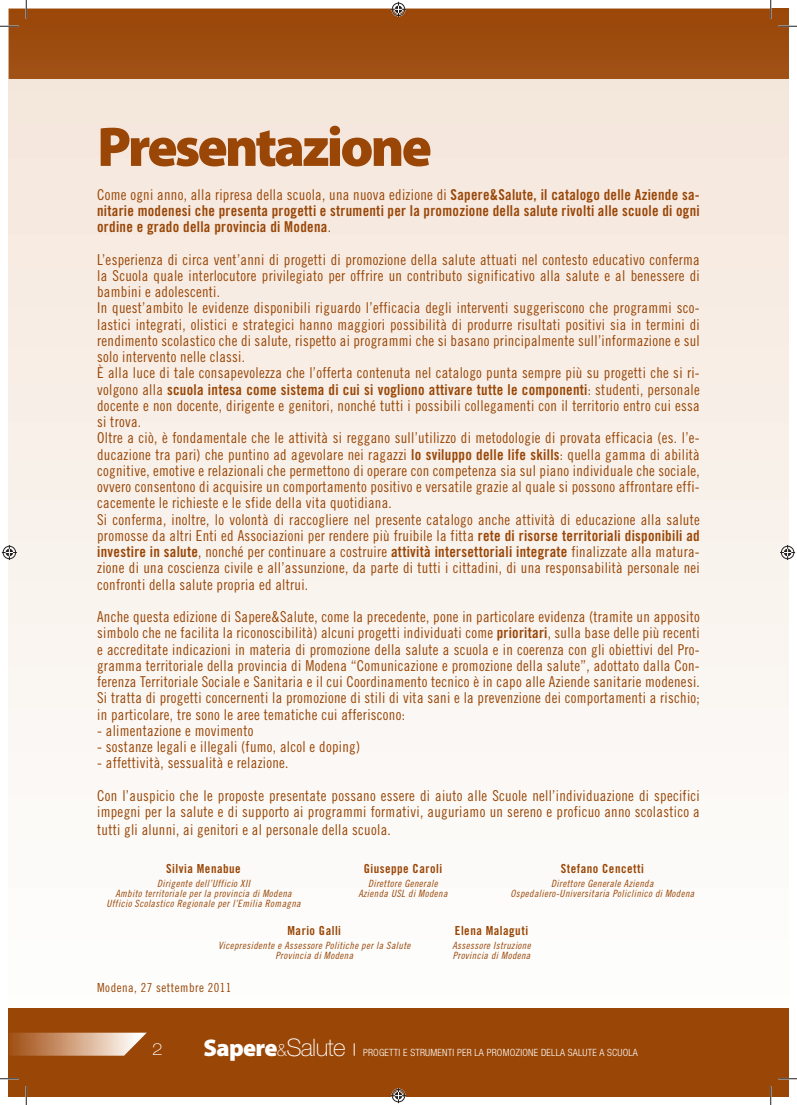
<style>
.page{position:relative;width:797px;height:1105px;background:#fff}
.page>*{position:absolute;margin:0;border:0;box-sizing:border-box;transform-origin:0 0}
.t1{font:900 56.25px "Myriad Pro";letter-spacing:-.05em;color:#994606}
.t2{font:900 24.25px "Myriad Pro";letter-spacing:-.03em;color:#fff}
.t3{font:100 expanded 16.25px "Helvetica Neue LT Std";color:#fff}
.t4{font:15px/16.2px "Trade Gothic LT Std Cn 18";letter-spacing:.02em;color:#994606}
.t5{font:15px/16.2px "Trade Gothic LT Std Bd Cn 20";letter-spacing:.02em;color:#994606}
.t6{font:12.5px "Trade Gothic LT Std Bd Cn 20";letter-spacing:.04em;color:#994606}
.t7{font:12.5px "Trade Gothic LT Std Cn 18";letter-spacing:.04em;color:#994606}
.t8{font:10px/10px "Trade Gothic LT Std Cn 18 Obl";letter-spacing:.04em;color:#994606;text-align:center}
.t9{font:300 condensed 10px "Helvetica Neue LT Std";letter-spacing:.02em;color:#fff}
.s1{font-family:"Trade Gothic LT Std Bd Cn 20"}
.s2{font-family:"Trade Gothic LT Std Cn 18"}
.s3{font-family:"Helvetica Neue LT Std";font-weight:100;font-size:17.25px}
.s4{font-family:"Helvetica Neue LT Std";font-weight:100}
</style>
<div class="page">
<div style="left:770px;top:9px;width:18px;height:70px;background:#9d4c0f"></div>
<div style="left:770px;top:79px;width:18px;height:929px;background:linear-gradient(to bottom,#f5e7db,#fefefe)"></div>
<div style="left:770px;top:1008px;width:18px;height:88px;background:#994606"></div>
<div style="left:9px;top:9px;width:761px;height:70px;background:#9d4c0f"></div>
<div style="left:9px;top:79px;width:761px;height:1017px;background:linear-gradient(to bottom,#f5e7db,#feffff)"></div>
<div style="left:9px;top:1008px;width:761px;height:88px;background:#994606"></div>
<svg style="left:9px;top:1033px;width:138px;height:23px;background:#cb9975"></svg>
<svg style="left:354px;top:1043px;width:1px;height:13px"></svg>
<svg style="left:0;top:25px;width:19px;height:2px"></svg>
<svg style="left:778px;top:25px;width:19px;height:2px"></svg>
<svg style="left:0;top:1078px;width:19px;height:1px"></svg>
<svg style="left:778px;top:1078px;width:19px;height:1px"></svg>
<svg style="left:25px;top:0;width:2px;height:19px"></svg>
<svg style="left:25px;top:1086px;width:2px;height:19px"></svg>
<svg style="left:770px;top:0;width:1px;height:19px"></svg>
<svg style="left:770px;top:1086px;width:1px;height:19px"></svg>
<svg style="left:391px;top:2px;width:15px;height:15px"></svg>
<svg style="left:391px;top:1088px;width:15px;height:15px"></svg>
<svg style="left:2px;top:545px;width:15px;height:15px"></svg>
<svg style="left:780px;top:545px;width:15px;height:15px"></svg>
<h1 class="t1" style="left:97px;top:125px;width:336px">Presentazione</h1>
<p class="t4" style="left:97px;top:187px;width:604px">Come ogni anno, alla ripresa della scuola, una nuova edizione di <span class="s1">Sapere&amp;Salute, il catalogo delle Aziende sa-</span></p>
<p class="t5" style="left:97px;top:204px;width:604px">nitarie modenesi che presenta progetti e strumenti per la promozione della salute rivolti alle scuole di ogni ordine e grado della provincia di Modena<span class="s2">.</span></p>
<p class="t4" style="left:97px;top:252px;width:604px">L’esperienza di circa vent’anni di progetti di promozione della salute attuati nel contesto educativo conferma la Scuola quale interlocutore privilegiato per offrire un contributo significativo alla salute e al benessere di bambini e adolescenti.<br>In quest’ambito le evidenze disponibili riguardo l’efficacia degli interventi suggeriscono che programmi sco&shy;lastici integrati, olistici e strategici hanno maggiori possibilità di produrre risultati positivi sia in termini di rendimento scolastico che di salute, rispetto ai programmi che si basano principalmente sull’informazione e sul solo intervento nelle classi.<br>È alla luce di tale consapevolezza che l’offerta contenuta nel catalogo punta sempre più su progetti che si ri-</p>
<p class="t5" style="left:97px;top:382px;width:604px"><span class="s2">volgono alla</span> scuola intesa come sistema di cui si vogliono attivare tutte le componenti<span class="s2">: studenti, personale</span></p>
<p class="t4" style="left:97px;top:399px;width:604px">docente e non docente, dirigente e genitori, nonché tutti i possibili collegamenti con il territorio entro cui essa si trova.<br>Oltre a ciò, è fondamentale che le attività si reggano sull’utilizzo di metodologie di provata efficacia (es. l’e&shy;ducazione tra pari) che puntino ad agevolare nei ragazzi <span class="s1">lo sviluppo delle life skills</span>: quella gamma di abilità cognitive, emotive e relazionali che permettono di operare con competenza sia sul piano individuale che sociale, ovvero consentono di acquisire un comportamento positivo e versatile grazie al quale si possono affrontare effi&shy;cacemente le richieste e le sfide della vita quotidiana.<br>Si conferma, inoltre, lo volontà di raccogliere nel presente catalogo anche attività di educazione alla salute promosse da altri Enti ed Associazioni per rendere più fruibile la fitta <span class="s1">rete di risorse territoriali disponibili ad investire in salute</span>, nonché per continuare a costruire <span class="s1">attività intersettoriali integrate</span> finalizzate alla matura&shy;zione di una coscienza civile e all’assunzione, da parte di tutti i cittadini, di una responsabilità personale nei confronti della salute propria ed altrui.</p>
<p class="t4" style="left:97px;top:610px;width:604px;text-align:justify">Anche questa edizione di Sapere&amp;Salute, come la precedente, pone in particolare evidenza (tramite un apposito simbolo che ne facilita la riconoscibilità) alcuni progetti individuati come <span class="s1">prioritari</span>, sulla base delle più recenti e accreditate indicazioni in materia di promozione della salute a scuola e in coerenza con gli obiettivi del Pro&shy;gramma territoriale della provincia di Modena “Comunicazione e promozione della salute”, adottato dalla Con&shy;ferenza Territoriale Sociale e Sanitaria e il cui Coordinamento tecnico è in capo alle Aziende sanitarie modenesi.<br>Si tratta di progetti concernenti la promozione di stili di vita sani e la prevenzione dei comportamenti a rischio; in particolare, tre sono le aree tematiche cui afferiscono:</p>
<p class="t4" style="left:97px;top:724px;width:158px">- alimentazione e movimento</p>
<p class="t4" style="left:97px;top:740px;width:264px">- sostanze legali e illegali (fumo, alcol e doping)</p>
<p class="t4" style="left:97px;top:748px;width:604px;line-height:32.5px">- affettività, sessualità e relazione.<br>Con l’auspicio che le proposte presentate possano essere di aiuto alle Scuole nell’individuazione di specifici</p>
<p class="t4" style="left:97px;top:804px;width:604px;line-height:17.5px">impegni per la salute e di supporto ai programmi formativi, auguriamo un sereno e proficuo anno scolastico a tutti gli alunni, ai genitori e al personale della scuola.</p>
<p class="t6" style="left:166px;top:864px;width:76px">Silvia Menabue</p>
<p class="t8" style="left:106px;top:879px;width:196px">Dirigente dell’Ufficio XII<br>Ambito territoriale per la provincia di Modena<br>Ufficio Scolastico Regionale per l’Emilia Romagna</p>
<p class="t6" style="left:363px;top:864px;width:80px">Giuseppe Caroli</p>
<p class="t8" style="left:358px;top:879px;width:91px">Direttore Generale<br>Azienda USL di Modena</p>
<p class="t6" style="left:560px;top:864px;width:85px">Stefano Cencetti</p>
<p class="t8" style="left:510px;top:879px;width:185px">Direttore Generale Azienda<br>Ospedaliero-Universitaria Policlinico di Modena</p>
<p class="t6" style="left:287px;top:926px;width:55px">Mario Galli</p>
<p class="t8" style="left:218px;top:941px;width:194px">Vicepresidente e Assessore Politiche per la Salute<br>Provincia di Modena</p>
<p class="t7" style="left:97px;top:983px;width:136px">Modena, 27 settembre 2011</p>
<p class="t6" style="left:455px;top:926px;width:75px">Elena Malaguti</p>
<p class="t8" style="left:452px;top:941px;width:80px;text-align:left">Assessore Istruzione<br>Provincia di Modena</p>
<p class="t3" style="left:152px;top:1043px;width:12px">2</p>
<h2 class="t2" style="left:203px;top:1038px;width:144px">Sapere<span class="s3">&amp;</span><span class="s4">Salute</span></h2>
<p class="t9" style="left:363px;top:1048px;width:276px">PROGETTI E STRUMENTI PER LA PROMOZIONE DELLA SALUTE A SCUOLA</p>
</div>
